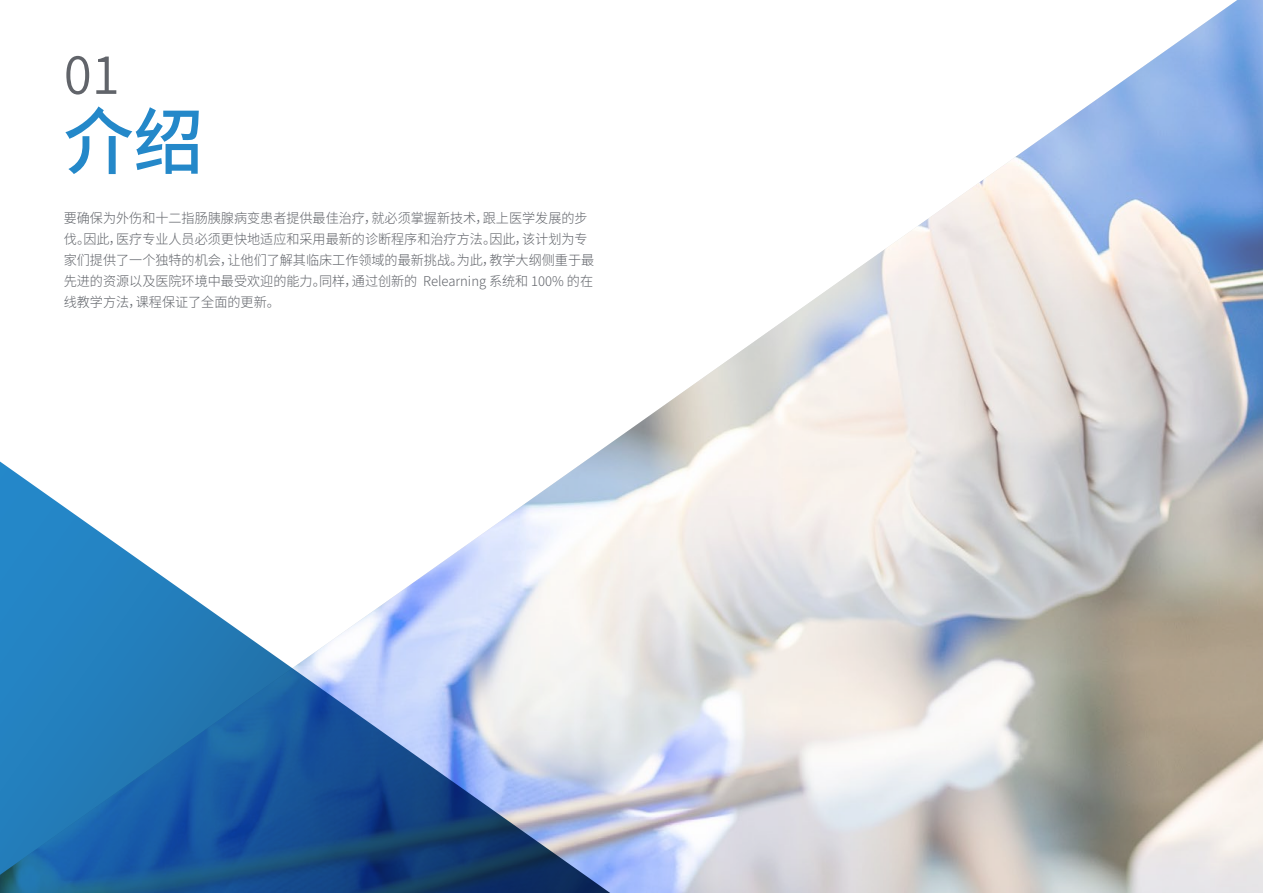
<style>
.page{position:relative;width:1263px;height:893px;background:#fff}
.page>*{position:absolute;margin:0;border:0;box-sizing:border-box;transform-origin:0 0}
.t1{font:500 72px "Source Han Sans CN";color:#2488c9}
.t2{font:52.5px "Source Han Sans CN";color:#61646a}
.t3{font:300 13.5px/21px "Source Han Sans CN";color:#61646a}
</style>
<div class="page">
<img style="left:607px;top:0;width:656px;height:893px">
<svg style="left:0;top:446px;width:640px;height:447px"></svg>
<h2 class="t2" style="left:64px;top:45px;width:57px">01</h2>
<h1 class="t1" style="left:64px;top:101px;width:141px">介绍</h1>
<p class="t3" style="left:64px;top:208px;width:532px">要确保为外伤和十二指肠胰腺病变患者提供最佳治疗，就必须掌握新技术，跟上医学发展的步伐。因此，医疗专业人员必须更快地适应和采用最新的诊断程序和治疗方法。因此，该计划为专家们提供了一个独特的机会，让他们了解其临床工作领域的最新挑战。为此，教学大纲侧重于最先进的资源以及医院环境中最受欢迎的能力。同样，通过创新的 Relearning 系统和 100% 的在线教学方法，课程保证了全面的更新。</p>
</div>
